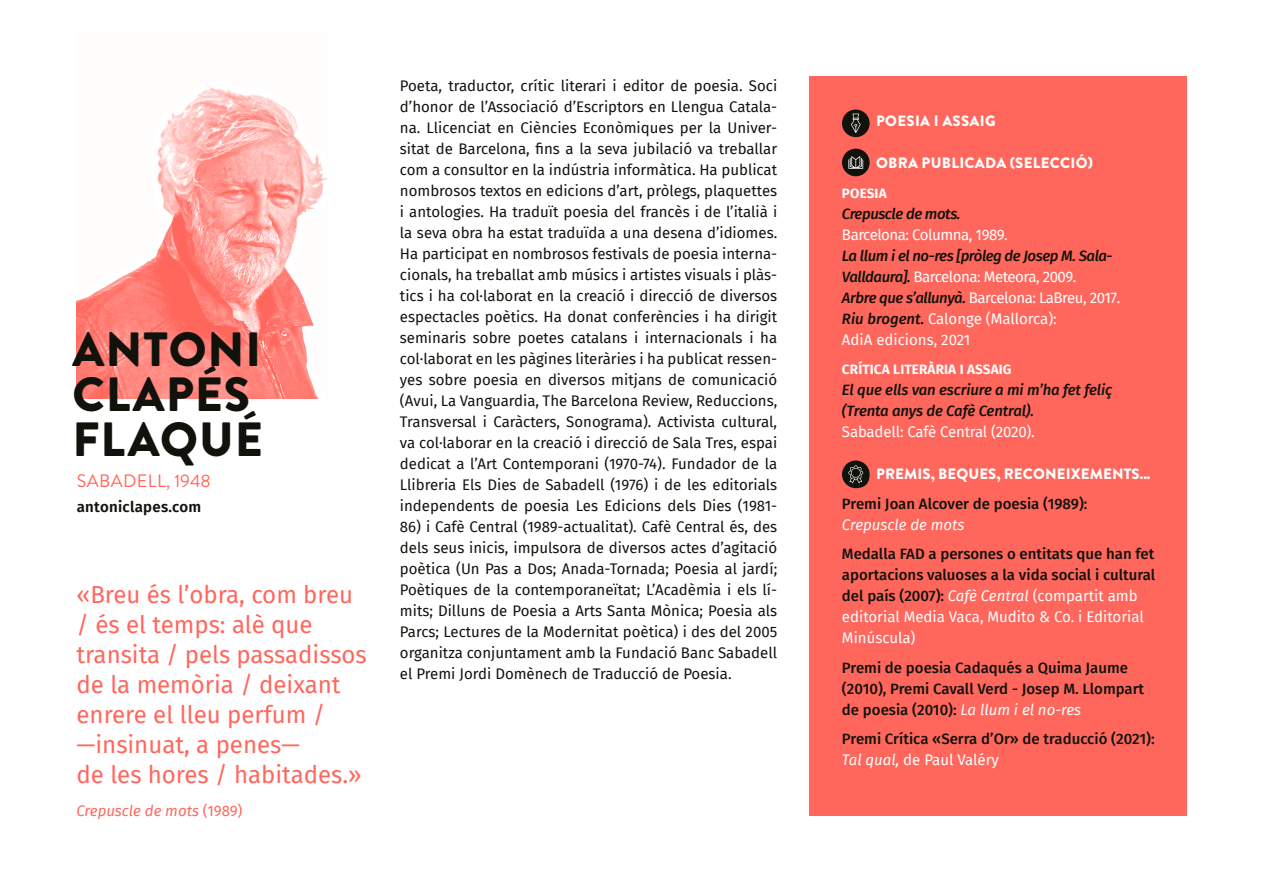
<style>
.page{position:relative;width:1263px;height:893px;background:#fff}
.page>*{position:absolute;margin:0;border:0;box-sizing:border-box;transform-origin:0 0}
.t1{font:900 48px/45px "Brandon Grotesque";letter-spacing:.02em;color:#12120d}
.t2{font:24px/30px "Fira Sans";color:#ff675d}
.t3{font:18px "Brandon Grotesque";letter-spacing:.02em;color:#ff675d}
.t4{font:15px/21px "Fira Sans";color:#12120d;text-align:justify}
.t5{font:500 15px/21px "Fira Sans";color:#12120d}
.t6{font:italic 500 15px/21px "Fira Sans";letter-spacing:-.02em;color:#12120d}
.t7{font:15px/21px "Fira Sans";letter-spacing:-.03em;color:#fff}
.t8{font:900 15px "Brandon Grotesque";letter-spacing:.02em;color:#fff}
.t9{font:15px/21px "Fira Sans";color:#fff}
.t10{font:italic 15px "Fira Sans";color:#ff675d}
.t11{font:600 15px "Fira Sans";letter-spacing:.02em;color:#12120d}
.t12{font:700 13.5px "Fira Sans";letter-spacing:.01em;color:#fff}
.s1{font-style:normal}
.s2{font-weight:500;font-style:italic;color:#12120d}
.s3{font-weight:400;font-style:normal;color:#fff}
.s4{font-weight:400;font-style:italic;color:#fff}
.s5{font-weight:400;color:#fff}
</style>
<div class="page">
<img style="left:77px;top:84px;width:251px;height:314px">
<div style="left:809px;top:77px;width:377px;height:739px;background:#ff675d"></div>
<div style="left:842px;top:149px;width:28px;height:27px;background:#12120d;border-radius:50%"></div>
<svg style="left:848px;top:156px;width:15px;height:13px"></svg>
<div style="left:842px;top:460px;width:28px;height:28px;background:#12120d;border-radius:50%"></div>
<svg style="left:848px;top:465px;width:15px;height:18px"></svg>
<div style="left:842px;top:109px;width:28px;height:28px;background:#12120d;border-radius:50%"></div>
<svg style="left:851px;top:114px;width:10px;height:19px"></svg>
<p class="t1" style="left:73px;top:328px;width:192px">ANTONI<br>CLAPÉS<br>FLAQUÉ</p>
<p class="t3" style="left:77px;top:468px;width:135px">SABADELL, 1948</p>
<p class="t11" style="left:77px;top:494px;width:126px">antoniclapes.com</p>
<p class="t2" style="left:77px;top:579px;width:292px">«Breu és l’obra, com breu / és el temps: alè que transita / pels passadissos de la memòria / deixant enrere el lleu perfum / —insinuat, a penes—<br>de les hores / habitades.»</p>
<p class="t10" style="left:77px;top:800px;width:167px">Crepuscle de mots <span class="s1">(1989)</span></p>
<p class="t4" style="left:400px;top:74px;width:379px">Poeta, traductor, crític literari i editor de poesia. Soci d’honor de l’Associació d’Escriptors en Llengua Catala&shy;na. Llicenciat en Ciències Econòmiques per la Univer&shy;sitat de Barcelona, fins a la seva jubilació va treballar com a consultor en la indústria informàtica. Ha publicat nombrosos textos en edicions d’art, pròlegs, plaquettes i antologies. Ha traduït poesia del francès i de l’italià i la seva obra ha estat traduïda a una desena d’idiomes.<br>Ha participat en nombrosos festivals de poesia interna&shy;cionals, ha treballat amb músics i artistes visuals i plàs&shy;tics i ha col·laborat en la creació i direcció de diversos espectacles poètics. Ha donat conferències i ha dirigit seminaris sobre poetes catalans i internacionals i ha col·laborat en les pàgines literàries i ha publicat ressen&shy;yes sobre poesia en diversos mitjans de comunicació (Avui, La Vanguardia, The Barcelona Review, Reduccions, Transversal i Caràcters, Sonograma). Activista cultural, va col·laborar en la creació i direcció de Sala Tres, espai dedicat a l’Art Contemporani (1970-74). Fundador de la Llibreria Els Dies de Sabadell (1976) i de les editorials independents de poesia Les Edicions dels Dies (1981-</p>
<p class="t4" style="left:400px;top:515px;width:379px">86) i Cafè Central (1989-actualitat). Cafè Central és, des dels seus inicis, impulsora de diversos actes d’agitació poètica (Un Pas a Dos; Anada-Tornada; Poesia al jardí; Poètiques de la contemporaneïtat; L’Acadèmia i els lí&shy;mits; Dilluns de Poesia a Arts Santa Mònica; Poesia als Parcs; Lectures de la Modernitat poètica) i des del 2005 organitza conjuntament amb la Fundació Banc Sabadell el Premi Jordi Domènech de Traducció de Poesia.</p>
<p class="t8" style="left:876px;top:111px;width:121px">POESIA I ASSAIG</p>
<p class="t8" style="left:876px;top:153px;width:218px">OBRA PUBLICADA (SELECCIÓ)</p>
<p class="t12" style="left:842px;top:182px;width:46px">POESIA</p>
<p class="t7" style="left:842px;top:203px;width:167px"><span class="s2">Crepuscle de mots.<br></span>Barcelona: Columna, 1989.</p>
<p class="t6" style="left:842px;top:244px;width:272px">La llum i el no-res [pròleg de Josep M. Sala-<br>Valldaura]. <span class="s3">Barcelona: Meteora, 2009.</span></p>
<p class="t7" style="left:842px;top:287px;width:280px"><span class="s2">Arbre que s’allunyà.</span> Barcelona: LaBreu, 2017.</p>
<p class="t9" style="left:842px;top:308px;width:216px"><span class="s2">Riu brogent.</span> Calonge (Mallorca):<br>AdiA edicions, 2021</p>
<p class="t12" style="left:842px;top:358px;width:171px">CRÍTICA LITERÀRIA I ASSAIG</p>
<p class="t6" style="left:842px;top:379px;width:272px">El que ells van escriure a mi m’ha fet feliç (Trenta anys de Cafè Central).<br><span class="s3">Sabadell: Cafè Central (2020).</span></p>
<p class="t8" style="left:876px;top:464px;width:276px">PREMIS, BEQUES, RECONEIXEMENTS...</p>
<p class="t5" style="left:842px;top:492px;width:247px">Premi Joan Alcover de poesia (1989):<br><span class="s4">Crepuscle de mots</span></p>
<p class="t5" style="left:842px;top:543px;width:315px">Medalla FAD a persones o entitats que han fet aportacions valuoses a la vida social i cultural del país (2007): <span class="s4">Cafè Central</span> <span class="s5">(compartit amb editorial Media Vaca, Mudito &amp; Co. i Editorial Minúscula)</span></p>
<p class="t5" style="left:842px;top:656px;width:304px">Premi de poesia Cadaqués a Quima Jaume (2010), Premi Cavall Verd - Josep M. Llompart de poesia (2010): <span class="s4">La llum i el no-res</span></p>
<p class="t5" style="left:842px;top:728px;width:314px">Premi Crítica «Serra d’Or» de traducció (2021):<br><span class="s4">Tal qual,</span> <span class="s5">de Paul Valéry</span></p>
</div>
